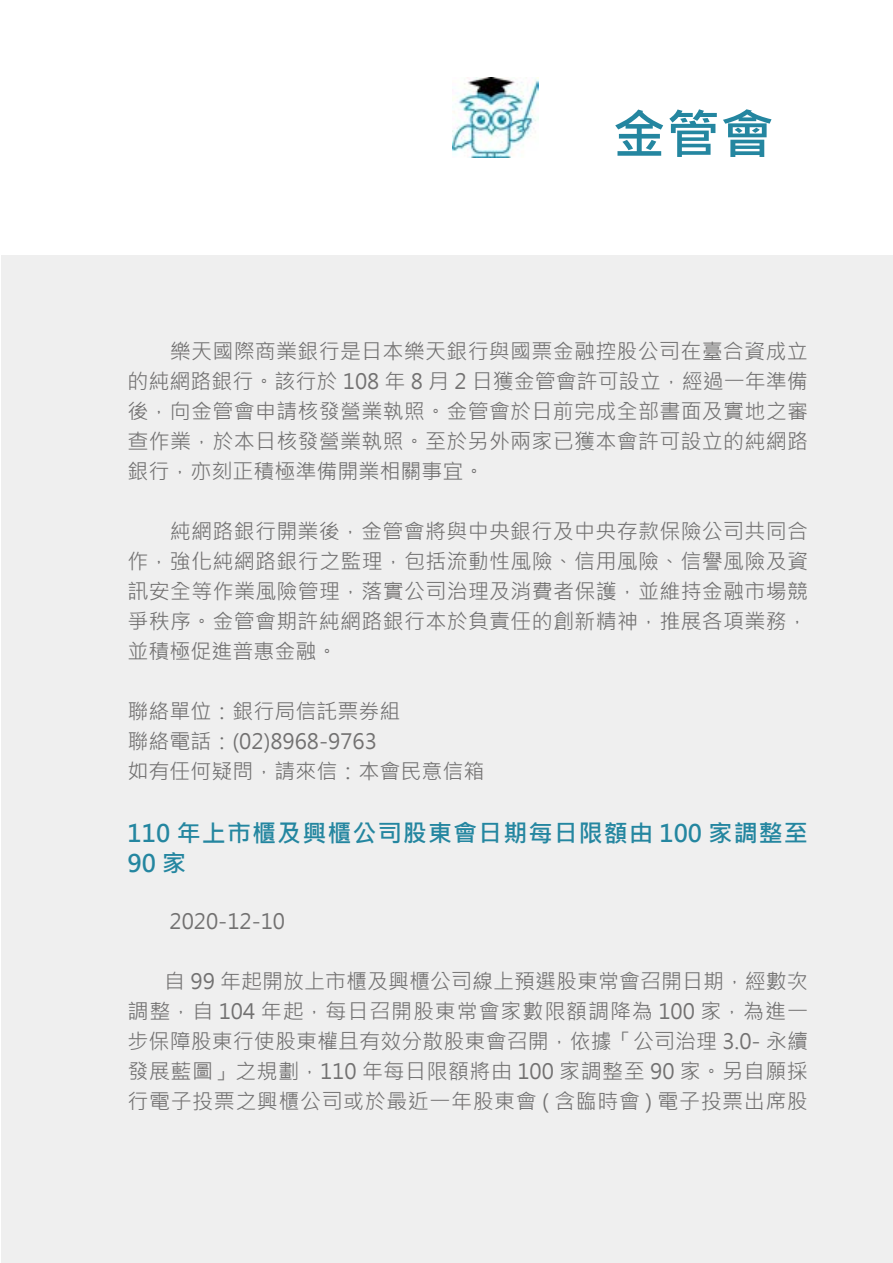
<style>
.page{position:relative;width:893px;height:1263px;background:#fff}
.page>*{position:absolute;margin:0;border:0;box-sizing:border-box;transform-origin:0 0}
.t1{font:700 54px "Microsoft Jheng Hei";color:#2486a0}
.t2{font:700 24px/30px "Microsoft Jheng Hei";letter-spacing:.045em;color:#2486a0}
.t3{font:21px/30px "Microsoft Jheng Hei";letter-spacing:.015em;color:#727171;text-align:justify}
</style>
<div class="page">
<div style="left:2px;top:255px;width:891px;height:1008px;background:#efefef"></div>
<img style="left:452px;top:78px;width:87px;height:79px">
<h1 class="t1" style="left:612px;top:101px;width:163px">金管會</h1>
<p class="t3" style="left:128px;top:336px;width:682px">　　樂天國際商業銀行是日本樂天銀行與國票金融控股公司在臺合資成立的純網路銀行。該行於 108 年 8 月 2 日獲金管會許可設立，經過一年準備後，向金管會申請核發營業執照。金管會於日前完成全部書面及實地之審查作業，於本日核發營業執照。至於另外兩家已獲本會許可設立的純網路銀行，亦刻正積極準備開業相關事宜。</p>
<p class="t3" style="left:128px;top:516px;width:682px">　　純網路銀行開業後，金管會將與中央銀行及中央存款保險公司共同合作，強化純網路銀行之監理，包括流動性風險、信用風險、信譽風險及資訊安全等作業風險管理，落實公司治理及消費者保護，並維持金融市場競爭秩序。金管會期許純網路銀行本於負責任的創新精神，推展各項業務，並積極促進普惠金融。</p>
<p class="t3" style="left:128px;top:696px;width:358px;text-align:left">聯絡單位：銀行局信託票券組<br>聯絡電話：(02)8968-9763<br>如有任何疑問，請來信：本會民意信箱</p>
<p class="t2" style="left:128px;top:818px;width:682px">110 年上市櫃及興櫃公司股東會日期每日限額由 100 家調整至<br>90 家</p>
<p class="t3" style="left:128px;top:906px;width:159px">　　2020-12-10</p>
<p class="t3" style="left:128px;top:966px;width:682px;text-indent:37px">自 99 年起開放上市櫃及興櫃公司線上預選股東常會召開日期，經數次調整，自 104 年起，每日召開股東常會家數限額調降為 100 家，為進一步保障股東行使股東權且有效分散股東會召開，依據「公司治理 3.0- 永續發展藍圖」之規劃，110 年每日限額將由 100 家調整至 90 家。另自願採行電子投票之興櫃公司或於最近一年股東會 ( 含臨時會 ) 電子投票出席股</p>
</div>
